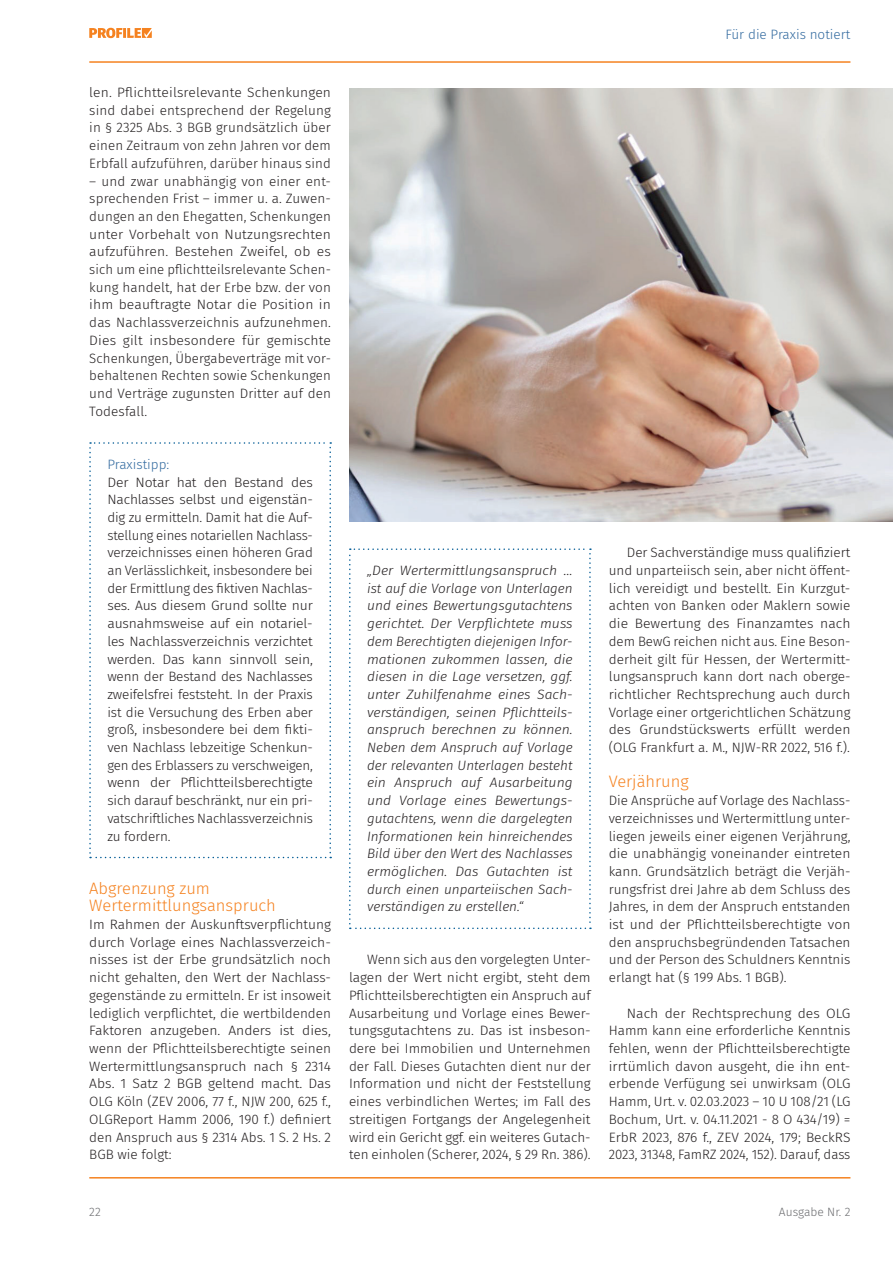
<style>
.page{position:relative;width:893px;height:1263px;background:#fff}
.page>*{position:absolute;margin:0;border:0;box-sizing:border-box;transform-origin:0 0}
.t1{font:300 16.5px/17.7px "Fira Sans";color:#f58220}
.t2{font:300 13.5px/17.7px "Fira Sans";color:#231f20;text-align:justify}
.t3{font:italic 300 13.5px/17.7px "Fira Sans";color:#231f20;text-align:justify}
.t4{font:300 13.5px "Fira Sans";color:#326a9f}
.t5{font:300 12px "Fira Sans";color:#6c6d70}
</style>
<div class="page">
<hr style="left:89px;top:61px;width:761px;height:2px;background:#f58220">
<hr style="left:89px;top:1177px;width:761px;height:1px;background:#f58220">
<svg style="left:89px;top:28px;width:63px;height:10px"></svg>
<img style="left:349px;top:88px;width:544px;height:434px">
<svg style="left:89px;top:442px;width:242px;height:416px"></svg>
<svg style="left:349px;top:548px;width:242px;height:381px"></svg>
<p class="t4" style="left:725px;top:24px;width:126px">Für die Praxis notiert</p>
<p class="t2" style="left:89px;top:83px;width:243px">len. Pflichtteilsrelevante Schenkungen sind dabei entsprechend der Regelung in § 2325 Abs. 3 BGB grundsätzlich über einen Zeitraum von zehn Jahren vor dem Erbfall aufzuführen, darüber hinaus sind</p>
<p class="t2" style="left:89px;top:172px;width:243px">– und zwar unabhängig von einer ent&shy;sprechenden Frist – immer u. a. Zuwen&shy;dungen an den Ehegatten, Schenkungen unter Vorbehalt von Nutzungsrechten aufzuführen. Bestehen Zweifel, ob es sich um eine pflichtteilsrelevante Schen&shy;kung handelt, hat der Erbe bzw. der von ihm beauftragte Notar die Position in das Nachlassverzeichnis aufzunehmen.<br>Dies gilt insbesondere für gemischte Schenkungen, Übergabeverträge mit vor&shy;behaltenen Rechten sowie Schenkungen und Verträge zugunsten Dritter auf den Todesfall.</p>
<p class="t4" style="left:107px;top:454px;width:64px">Praxistipp:</p>
<p class="t2" style="left:107px;top:473px;width:207px">Der Notar hat den Bestand des Nachlasses selbst und eigenstän&shy;dig zu ermitteln. Damit hat die Auf&shy;stellung eines notariellen Nachlass&shy;verzeichnisses einen höheren Grad an Verlässlichkeit, insbesondere bei der Ermittlung des fiktiven Nachlas&shy;ses. Aus diesem Grund sollte nur ausnahmsweise auf ein notariel&shy;les Nachlassverzeichnis verzichtet werden. Das kann sinnvoll sein, wenn der Bestand des Nachlasses zweifelsfrei feststeht. In der Praxis ist die Versuchung des Erben aber groß, insbesondere bei dem fikti&shy;ven Nachlass lebzeitige Schenkun&shy;gen des Erblassers zu verschweigen, wenn der Pflichtteilsberechtigte sich darauf beschränkt, nur ein pri&shy;vatschriftliches Nachlassverzeichnis zu fordern.</p>
<p class="t1" style="left:89px;top:879px;width:188px">Abgrenzung zum<br>Wertermittlungsanspruch</p>
<p class="t2" style="left:89px;top:915px;width:243px">Im Rahmen der Auskunftsverpflichtung durch Vorlage eines Nachlassverzeich&shy;nisses ist der Erbe grundsätzlich noch nicht gehalten, den Wert der Nachlass&shy;gegenstände zu ermitteln. Er ist insoweit lediglich verpflichtet, die wertbildenden Faktoren anzugeben. Anders ist dies, wenn der Pflichtteilsberechtigte seinen Wertermittlungsanspruch nach § 2314<br>Abs. 1 Satz 2 BGB geltend macht. Das OLG Köln (ZEV 2006, 77 f., NJW 200, 625 f., OLGReport Hamm 2006, 190 f.) definiert den Anspruch aus § 2314 Abs. 1 S. 2 Hs. 2<br>BGB wie folgt:</p>
<p class="t3" style="left:367px;top:561px;width:207px">„Der Wertermittlungsanspruch … ist auf die Vorlage von Unterlagen und eines Bewertungsgutachtens gerichtet. Der Verpflichtete muss dem Berechtigten diejenigen Infor&shy;mationen zukommen lassen, die diesen in die Lage versetzen, ggf. unter Zuhilfenahme eines Sach&shy;verständigen, seinen Pflichtteils&shy;anspruch berechnen zu können.<br>Neben dem Anspruch auf Vorlage der relevanten Unterlagen besteht ein Anspruch auf Ausarbeitung und Vorlage eines Bewertungs&shy;gutachtens, wenn die dargelegten Informationen kein hinreichendes Bild über den Wert des Nachlasses ermöglichen. Das Gutachten ist durch einen unparteiischen Sach&shy;verständigen zu erstellen.“</p>
<p class="t2" style="left:349px;top:951px;width:243px;text-indent:18px">Wenn sich aus den vorgelegten Unter&shy;lagen der Wert nicht ergibt, steht dem Pflichtteilsberechtigten ein Anspruch auf Ausarbeitung und Vorlage eines Bewer&shy;tungsgutachtens zu. Das ist insbeson&shy;dere bei Immobilien und Unternehmen der Fall. Dieses Gutachten dient nur der Information und nicht der Feststellung eines verbindlichen Wertes; im Fall des streitigen Fortgangs der Angelegenheit wird ein Gericht ggf. ein weiteres Gutach&shy;ten einholen (Scherer, 2024, § 29 Rn. 386).</p>
<p class="t2" style="left:609px;top:544px;width:243px;text-indent:18px">Der Sachverständige muss qualifiziert und unparteiisch sein, aber nicht öffent&shy;lich vereidigt und bestellt. Ein Kurzgut&shy;achten von Banken oder Maklern sowie die Bewertung des Finanzamtes nach dem BewG reichen nicht aus. Eine Beson&shy;derheit gilt für Hessen, der Wertermitt&shy;lungsanspruch kann dort nach oberge&shy;richtlicher Rechtsprechung auch durch Vorlage einer ortgerichtlichen Schätzung des Grundstückswerts erfüllt werden (OLG Frankfurt a. M., NJW-RR 2022, 516 f.).</p>
<p class="t1" style="left:609px;top:773px;width:82px">Verjährung</p>
<p class="t2" style="left:609px;top:791px;width:243px">Die Ansprüche auf Vorlage des Nachlass&shy;verzeichnisses und Wertermittlung unter&shy;liegen jeweils einer eigenen Verjährung, die unabhängig voneinander eintreten kann. Grundsätzlich beträgt die Verjäh&shy;rungsfrist drei Jahre ab dem Schluss des Jahres, in dem der Anspruch entstanden ist und der Pflichtteilsberechtigte von den anspruchsbegründenden Tatsachen und der Person des Schuldners Kenntnis erlangt hat (§ 199 Abs. 1 BGB).</p>
<p class="t2" style="left:609px;top:1004px;width:243px;text-indent:18px">Nach der Rechtsprechung des OLG Hamm kann eine erforderliche Kenntnis fehlen, wenn der Pflichtteilsberechtigte irrtümlich davon ausgeht, die ihn ent&shy;erbende Verfügung sei unwirksam (OLG Hamm, Urt. v. 02.03.2023 – 10 U 108/21 (LG Bochum, Urt. v. 04.11.2021 - 8 O 434/19) = ErbR 2023, 876 f., ZEV 2024, 179; BeckRS 2023, 31348, FamRZ 2024, 152). Darauf, dass</p>
<p class="t5" style="left:89px;top:1203px;width:13px">22</p>
<p class="t5" style="left:779px;top:1203px;width:73px">Ausgabe Nr. 2</p>
</div>
